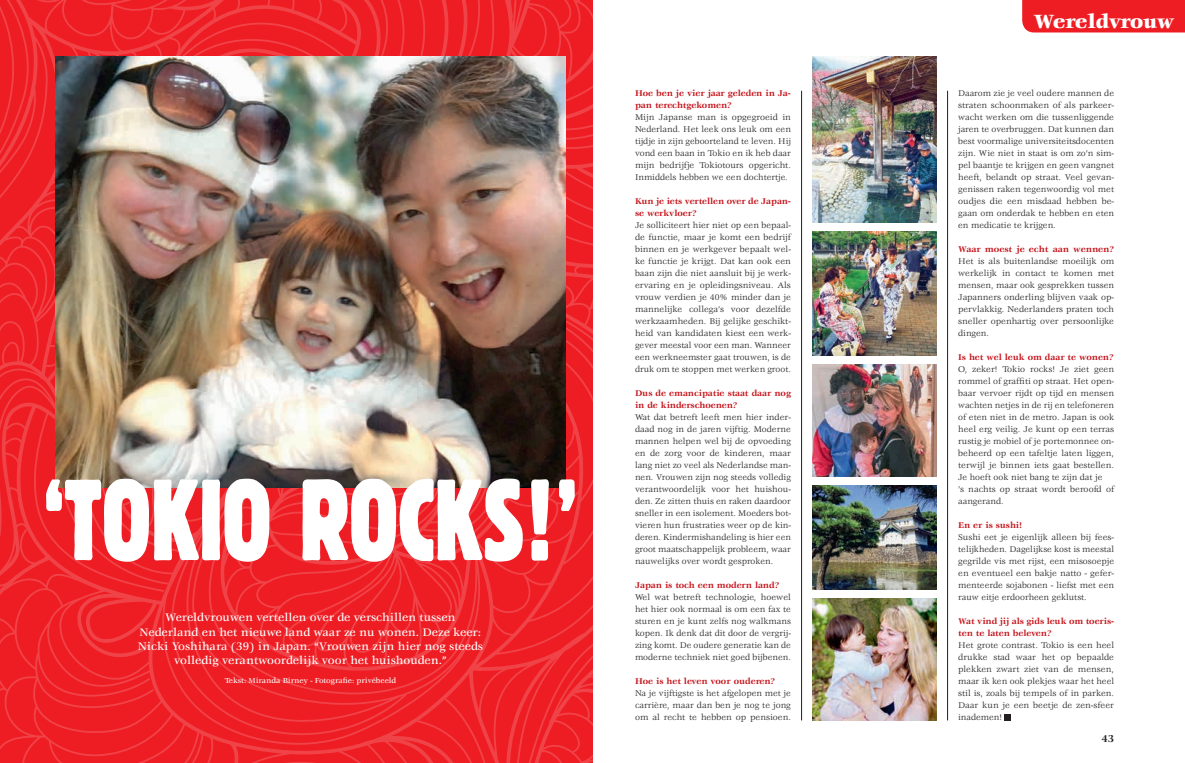
<style>
.page{position:relative;width:1185px;height:763px;background:#fff}
.page>*{position:absolute;margin:0;border:0;box-sizing:border-box;transform-origin:0 0}
.TITEL{font:condensed 114.4px "Block BE";letter-spacing:-.01em;color:#fff;scale:.85 1}
.t1{font:900 21px "Veljovic Std";color:#fff}
.INLEIDING{font:500 12px/14.4px "Veljovic Std";color:#fff;text-align:center}
.t2{font:700 11px "Veljovic Std";color:#231f20}
.BROODTEKST{font:9.1px/12px "Veljovic Std";color:#231f20;text-align:justify}
.BROODTEKST_VRAAG{font:700 9.1px/12px "Veljovic Std";color:#c4121a}
.BROODTEKST_VRAAG-2{font:9.1px/12px "Veljovic Std";color:#231f20;text-align:justify}
.TEKSTCREDIT{font:500 8px "Veljovic Std";color:#fff}
.s1{font-weight:700;color:#c4121a}
</style>
<div class="page">
<svg style="left:0;top:0;width:592px;height:763px;background:#ee2329"></svg>
<svg style="left:239px;top:760px;width:115px;height:3px"></svg>
<hr style="left:801px;top:91px;width:1px;height:629px;background:#231f20">
<hr style="left:947px;top:91px;width:1px;height:629px;background:#231f20">
<img style="left:812px;top:56px;width:125px;height:166px">
<img style="left:812px;top:231px;width:125px;height:125px">
<img style="left:812px;top:598px;width:125px;height:122px">
<img style="left:812px;top:365px;width:125px;height:111px">
<img style="left:812px;top:485px;width:125px;height:104px">
<img style="left:55px;top:56px;width:511px;height:431px">
<svg style="left:1005px;top:714px;width:6px;height:6px"></svg>
<div style="left:1022px;top:0;width:163px;height:32px;background:#ee1d23"></div>
<p class="TITEL" style="left:44px;top:454px;width:629px">‘TOKIO ROCKS!’</p>
<p class="INLEIDING" style="left:138px;top:610px;width:347px">Wereldvrouwen vertellen over de verschillen tussen Nederland en het nieuwe land waar ze nu wonen. Deze keer:<br>Nicki Yoshihara (39) in Japan. “Vrouwen zijn hier nog steeds volledig verantwoordelijk voor het huishouden.”</p>
<p class="TEKSTCREDIT" style="left:225px;top:675px;width:173px">Tekst: Miranda Birney - Fotografie: privébeeld</p>
<p class="BROODTEKST_VRAAG" style="left:635px;top:88px;width:157px">Hoe ben je vier jaar geleden in Ja&shy;pan terechtgekomen?</p>
<p class="BROODTEKST" style="left:635px;top:112px;width:157px">Mijn Japanse man is opgegroeid in Nederland. Het leek ons leuk om een tijdje in zijn geboorteland te leven. Hij vond een baan in Tokio en ik heb daar mijn bedrijfje Tokiotours opgericht.<br>Inmiddels hebben we een dochtertje.</p>
<p class="BROODTEKST_VRAAG" style="left:635px;top:196px;width:157px">Kun je iets vertellen over de Japan&shy;se werkvloer?</p>
<p class="BROODTEKST" style="left:635px;top:220px;width:157px">Je solliciteert hier niet op een bepaal&shy;de functie, maar je komt een bedrijf binnen en je werkgever bepaalt wel&shy;ke functie je krijgt. Dat kan ook een baan zijn die niet aansluit bij je werk&shy;ervaring en je opleidingsniveau. Als vrouw verdien je 40% minder dan je mannelijke collega’s voor dezelfde werkzaamheden. Bij gelijke geschikt&shy;heid van kandidaten kiest een werk&shy;gever meestal voor een man. Wanneer een werkneemster gaat trouwen, is de druk om te stoppen met werken groot.</p>
<p class="BROODTEKST_VRAAG" style="left:635px;top:388px;width:157px">Dus de emancipatie staat daar nog in de kinderschoenen?</p>
<p class="BROODTEKST" style="left:635px;top:412px;width:157px">Wat dat betreft leeft men hier inder&shy;daad nog in de jaren vijftig. Moderne mannen helpen wel bij de opvoeding en de zorg voor de kinderen, maar lang niet zo veel als Nederlandse man&shy;nen. Vrouwen zijn nog steeds volledig verantwoordelijk voor het huishou&shy;den. Ze zitten thuis en raken daardoor sneller in een isolement. Moeders bot&shy;vieren hun frustraties weer op de kin&shy;deren. Kindermishandeling is hier een groot maatschappelijk probleem, waar nauwelijks over wordt gesproken.</p>
<p class="BROODTEKST_VRAAG" style="left:635px;top:580px;width:146px">Japan is toch een modern land?</p>
<p class="BROODTEKST" style="left:635px;top:592px;width:157px">Wel wat betreft technologie, hoewel het hier ook normaal is om een fax te sturen en je kunt zelfs nog walkmans kopen. Ik denk dat dit door de vergrij&shy;zing komt. De oudere generatie kan de moderne techniek niet goed bijbenen.</p>
<p class="BROODTEKST_VRAAG" style="left:635px;top:676px;width:142px">Hoe is het leven voor ouderen?</p>
<p class="BROODTEKST" style="left:635px;top:688px;width:157px">Na je vijftigste is het afgelopen met je carrière, maar dan ben je nog te jong om al recht te hebben op pensioen.</p>
<p class="t1" style="left:1033px;top:9px;width:142px">Wereldvrouw</p>
<p class="BROODTEKST" style="left:958px;top:88px;width:157px">Daarom zie je veel oudere mannen de straten schoonmaken of als parkeer&shy;wacht werken om die tussenliggende jaren te overbruggen. Dat kunnen dan best voormalige universiteitsdocenten zijn. Wie niet in staat is om zo’n sim&shy;pel baantje te krijgen en geen vangnet heeft, belandt op straat. Veel gevan&shy;genissen raken tegenwoordig vol met oudjes die een misdaad hebben be&shy;gaan om onderdak te hebben en eten en medicatie te krijgen.</p>
<p class="BROODTEKST_VRAAG-2" style="left:958px;top:244px;width:157px"><span class="s1">Waar moest je echt aan wennen?<br></span>Het is als buitenlandse moeilijk om werkelijk in contact te komen met mensen, maar ook gesprekken tussen Japanners onderling blijven vaak op&shy;pervlakkig. Nederlanders praten toch sneller openhartig over persoonlijke dingen.</p>
<p class="BROODTEKST_VRAAG" style="left:958px;top:352px;width:157px">Is het wel leuk om daar te wonen?</p>
<p class="BROODTEKST" style="left:958px;top:364px;width:157px">O, zeker! Tokio rocks! Je ziet geen rommel of graffiti op straat. Het open&shy;baar vervoer rijdt op tijd en mensen wachten netjes in de rij en telefoneren of eten niet in de metro. Japan is ook heel erg veilig. Je kunt op een terras rustig je mobiel of je portemonnee on&shy;beheerd op een tafeltje laten liggen, terwijl je binnen iets gaat bestellen.<br>Je hoeft ook niet bang te zijn dat je</p>
<p class="BROODTEKST" style="left:958px;top:484px;width:157px">’s nachts op straat wordt beroofd of aangerand.</p>
<p class="BROODTEKST_VRAAG" style="left:958px;top:520px;width:66px">En er is sushi!</p>
<p class="BROODTEKST" style="left:958px;top:532px;width:157px">Sushi eet je eigenlijk alleen bij fees&shy;telijkheden. Dagelijkse kost is meestal gegrilde vis met rijst, een misosoepje en eventueel een bakje natto - gefer&shy;menteerde sojabonen - liefst met een rauw eitje erdoorheen geklutst.</p>
<p class="BROODTEKST_VRAAG" style="left:958px;top:616px;width:157px">Wat vind jij als gids leuk om toeris&shy;ten te laten beleven?</p>
<p class="BROODTEKST" style="left:958px;top:640px;width:157px">Het grote contrast. Tokio is een heel drukke stad waar het op bepaalde plekken zwart ziet van de mensen, maar ik ken ook plekjes waar het heel stil is, zoals bij tempels of in parken.<br>Daar kun je een beetje de zen-sfeer inademen!</p>
<p class="t2" style="left:1101px;top:733px;width:14px">43</p>
</div>
